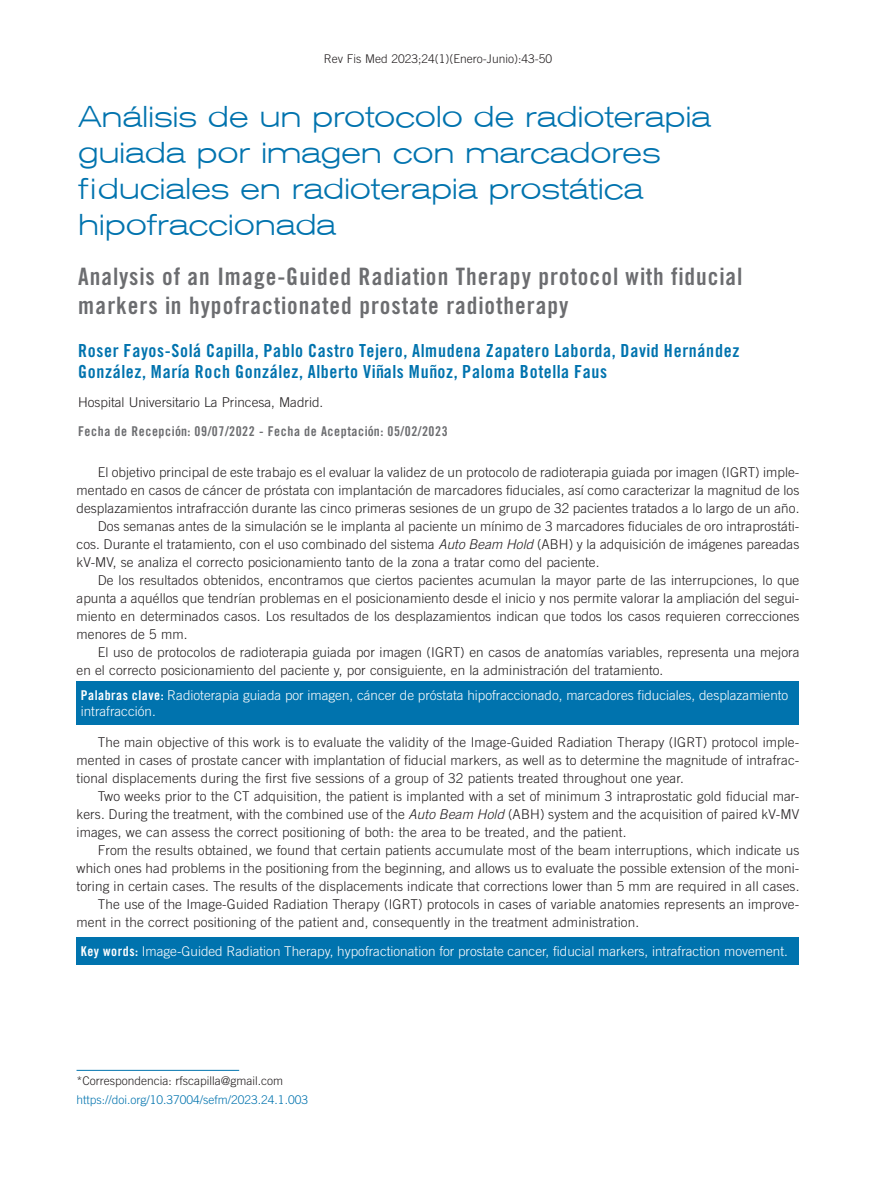
<style>
.page{position:relative;width:893px;height:1191px;background:#fff}
.page>*{position:absolute;margin:0;border:0;box-sizing:border-box;transform-origin:0 0}
.titulo_articulo_IG{font:300 30px/36px "Akzidenz Grot Ext BQ";letter-spacing:-.01em;color:#0073ae}
.Titulo_ingles_IG{font:24px/28.8px "Trade Gothic Bold Cond Twenty 10";color:#6c6d70}
.autor_IG{font:18px/21.6px "Trade Gothic Bold Cond Twenty 10";letter-spacing:-.005em;color:#0073ae}
.texto_normal_IG{font:300 13.5px/18px "Trade Gothic";letter-spacing:.005em;color:#231f20;text-align:justify}
.palabras_clave_IG{font:300 13.5px/16.2px "Trade Gothic";color:#fff}
.Fecha_IG{font:13.5px "Trade Gothic Bold Cond Twenty 10";color:#6c6d70}
.Cargo_Autores_IG{font:300 13.5px "Trade Gothic";color:#231f20}
.Datos_autor_correspo{font:300 12px "Trade Gothic";color:#231f20}
.Datos_autor_correspo-2{font:300 12px "Trade Gothic";color:#0073ae}
.s1{font-style:italic}
.s2{font-family:"Trade Gothic Bold Cond Twenty 10";font-weight:400}
</style>
<div class="page">
<div style="left:77px;top:681px;width:722px;height:43px;background:#0073ae"></div>
<div style="left:77px;top:937px;width:722px;height:28px;background:#0073ae"></div>
<hr style="left:77px;top:1070px;width:162px;height:1px;background:#0073ae">
<p class="Datos_autor_correspo" style="left:324px;top:51px;width:230px">Rev Fis Med 2023;24(1)(Enero-Junio):43-50</p>
<p class="titulo_articulo_IG" style="left:78px;top:99px;width:635px">Análisis de un protocolo de radioterapia guiada por imagen con marcadores fiduciales en radioterapia prostática hipofraccionada</p>
<p class="Titulo_ingles_IG" style="left:78px;top:262px;width:666px">Analysis of an Image-Guided Radiation Therapy protocol with fiducial markers in hypofractionated prostate radiotherapy</p>
<p class="autor_IG" style="left:78px;top:339px;width:663px">Roser Fayos-Solá Capilla, Pablo Castro Tejero, Almudena Zapatero Laborda, David Hernández<br>González, María Roch González, Alberto Viñals Muñoz, Paloma Botella Faus</p>
<p class="Cargo_Autores_IG" style="left:78px;top:394px;width:247px">Hospital Universitario La Princesa, Madrid.</p>
<p class="Fecha_IG" style="left:78px;top:423px;width:372px">Fecha de Recepción: 09/07/2022 - Fecha de Aceptación: 05/02/2023</p>
<p class="texto_normal_IG" style="left:77px;top:463px;width:724px;text-indent:21px">El objetivo principal de este trabajo es el evaluar la validez de un protocolo de radioterapia guiada por imagen (IGRT) imple&shy;mentado en casos de cáncer de próstata con implantación de marcadores fiduciales, así como caracterizar la magnitud de los desplazamientos intrafracción durante las cinco primeras sesiones de un grupo de 32 pacientes tratados a lo largo de un año.</p>
<p class="texto_normal_IG" style="left:77px;top:517px;width:724px;text-indent:21px">Dos semanas antes de la simulación se le implanta al paciente un mínimo de 3 marcadores fiduciales de oro intraprostáti&shy;cos. Durante el tratamiento, con el uso combinado del sistema <span class="s1">Auto Beam Hold</span> (ABH) y la adquisición de imágenes pareadas kV-MV, se analiza el correcto posicionamiento tanto de la zona a tratar como del paciente.</p>
<p class="texto_normal_IG" style="left:77px;top:571px;width:724px;text-indent:21px">De los resultados obtenidos, encontramos que ciertos pacientes acumulan la mayor parte de las interrupciones, lo que apunta a aquéllos que tendrían problemas en el posicionamiento desde el inicio y nos permite valorar la ampliación del segui&shy;miento en determinados casos. Los resultados de los desplazamientos indican que todos los casos requieren correcciones menores de 5 mm.</p>
<p class="texto_normal_IG" style="left:77px;top:643px;width:724px;text-indent:21px">El uso de protocolos de radioterapia guiada por imagen (IGRT) en casos de anatomías variables, representa una mejora en el correcto posicionamiento del paciente y, por consiguiente, en la administración del tratamiento.</p>
<p class="palabras_clave_IG" style="left:81px;top:687px;width:709px"><span class="s2">Palabras clave:</span> Radioterapia guiada por imagen, cáncer de próstata hipofraccionado, marcadores fiduciales, desplazamiento intrafracción.</p>
<p class="texto_normal_IG" style="left:77px;top:733px;width:724px;text-indent:21px">The main objective of this work is to evaluate the validity of the Image-Guided Radiation Therapy (IGRT) protocol imple&shy;mented in cases of prostate cancer with implantation of fiducial markers, as well as to determine the magnitude of intrafrac&shy;tional displacements during the first five sessions of a group of 32 patients treated throughout one year.</p>
<p class="texto_normal_IG" style="left:77px;top:787px;width:724px;text-indent:21px">Two weeks prior to the CT adquisition, the patient is implanted with a set of minimum 3 intraprostatic gold fiducial mar&shy;kers. During the treatment, with the combined use of the <span class="s1">Auto Beam Hold</span> (ABH) system and the acquisition of paired kV-MV images, we can assess the correct positioning of both: the area to be treated, and the patient.</p>
<p class="texto_normal_IG" style="left:77px;top:841px;width:724px;text-indent:21px">From the results obtained, we found that certain patients accumulate most of the beam interruptions, which indicate us which ones had problems in the positioning from the beginning, and allows us to evaluate the possible extension of the moni&shy;toring in certain cases. The results of the displacements indicate that corrections lower than 5 mm are required in all cases.</p>
<p class="texto_normal_IG" style="left:77px;top:895px;width:724px;text-indent:21px">The use of the Image-Guided Radiation Therapy (IGRT) protocols in cases of variable anatomies represents an improve&shy;ment in the correct positioning of the patient and, consequently in the treatment administration.</p>
<p class="palabras_clave_IG" style="left:81px;top:943px;width:709px"><span class="s2">Key words:</span> Image-Guided Radiation Therapy, hypofractionation for prostate cancer, fiducial markers, intrafraction movement.</p>
<p class="Datos_autor_correspo" style="left:77px;top:1073px;width:208px">*Correspondencia: rfscapilla@gmail.com</p>
<p class="Datos_autor_correspo-2" style="left:77px;top:1092px;width:233px">https://doi.org/10.37004/sefm/2023.24.1.003</p>
</div>
